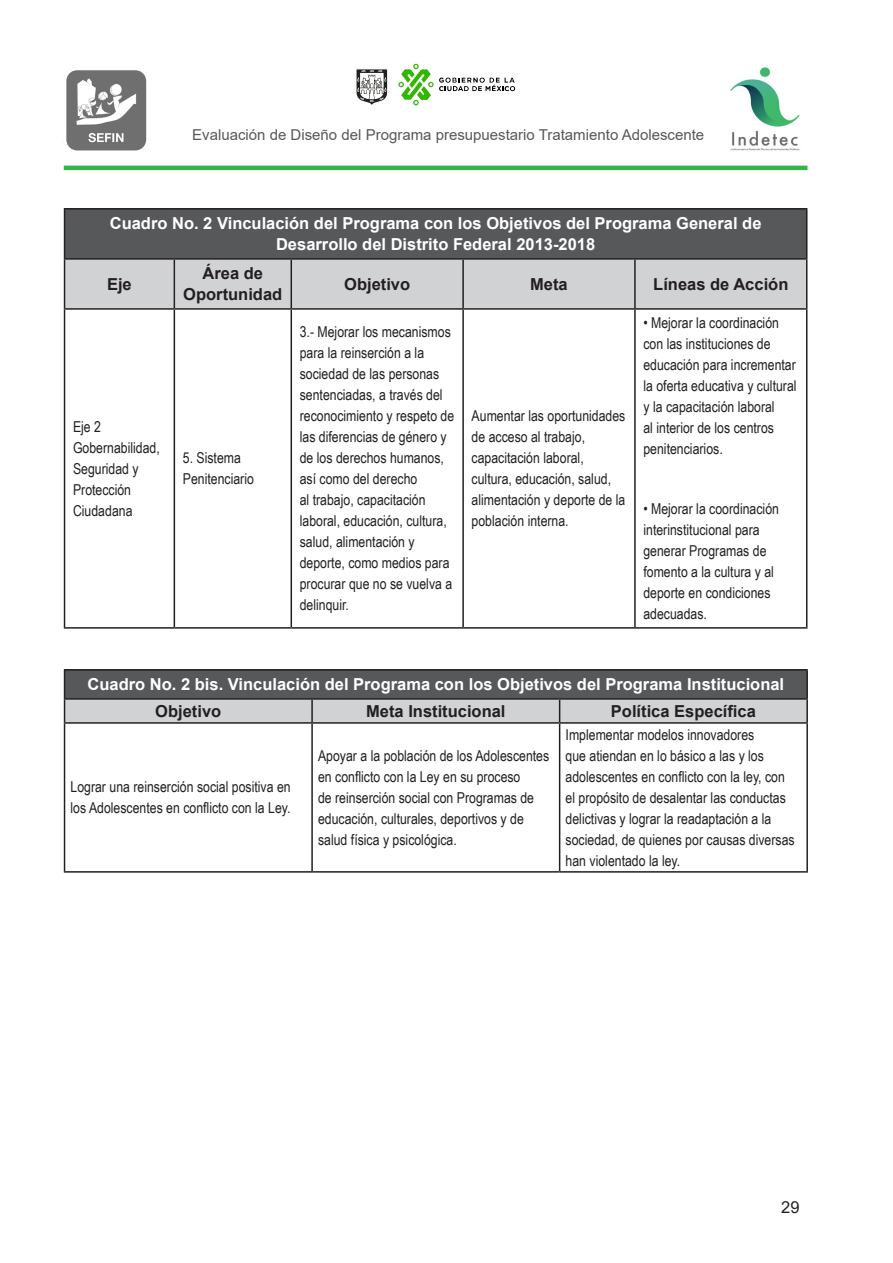
<style>
.page{position:relative;width:893px;height:1263px;background:#fff}
.page>*{position:absolute;margin:0;border:0;box-sizing:border-box;transform-origin:0 0}
.t1{font:700 16.5px/21px "Arial";color:#fff;text-align:center}
.t2{font:700 16.5px/21px "Arial";color:#231f20;text-align:center}
.t3{font:16.5px "Arial";color:#231f20}
.t4{font:15px/21px "Arial Narrow";color:#231f20}
.t5{font:15px "Arial";color:#57585a}
</style>
<div class="page">
<hr style="left:64px;top:166px;width:743px;height:4px;background:#35b44a">
<img style="left:66px;top:70px;width:81px;height:81px">
<svg style="left:398px;top:64px;width:117px;height:41px"></svg>
<svg style="left:357px;top:69px;width:30px;height:36px"></svg>
<img style="left:730px;top:67px;width:70px;height:84px">
<div style="left:65px;top:209px;width:742px;height:50px;background:#57585a"></div>
<div style="left:65px;top:260px;width:741px;height:48px;background:#d1d2d4"></div>
<hr style="left:64px;top:208px;width:110px;height:2px;background:#231f20">
<hr style="left:64px;top:210px;width:1px;height:48px;background:#231f20">
<hr style="left:174px;top:208px;width:117px;height:2px;background:#231f20">
<hr style="left:291px;top:208px;width:172px;height:2px;background:#231f20">
<hr style="left:463px;top:208px;width:172px;height:2px;background:#231f20">
<hr style="left:635px;top:208px;width:172px;height:2px;background:#231f20">
<hr style="left:806px;top:210px;width:1px;height:48px;background:#231f20">
<hr style="left:64px;top:258px;width:110px;height:2px;background:#231f20">
<hr style="left:64px;top:260px;width:1px;height:48px;background:#231f20">
<hr style="left:174px;top:258px;width:117px;height:2px;background:#231f20">
<hr style="left:174px;top:260px;width:1px;height:48px;background:#231f20">
<hr style="left:291px;top:258px;width:172px;height:2px;background:#231f20">
<hr style="left:291px;top:260px;width:1px;height:48px;background:#231f20">
<hr style="left:463px;top:258px;width:172px;height:2px;background:#231f20">
<hr style="left:462px;top:260px;width:2px;height:48px;background:#231f20">
<hr style="left:635px;top:258px;width:172px;height:2px;background:#231f20">
<hr style="left:634px;top:260px;width:2px;height:48px;background:#231f20">
<hr style="left:806px;top:260px;width:1px;height:48px;background:#231f20">
<hr style="left:64px;top:308px;width:110px;height:2px;background:#231f20">
<hr style="left:64px;top:310px;width:1px;height:317px;background:#231f20">
<hr style="left:174px;top:308px;width:117px;height:2px;background:#231f20">
<hr style="left:174px;top:310px;width:1px;height:317px;background:#231f20">
<hr style="left:291px;top:308px;width:172px;height:2px;background:#231f20">
<hr style="left:291px;top:310px;width:1px;height:317px;background:#231f20">
<hr style="left:463px;top:308px;width:172px;height:2px;background:#231f20">
<hr style="left:462px;top:310px;width:2px;height:317px;background:#231f20">
<hr style="left:635px;top:308px;width:172px;height:2px;background:#231f20">
<hr style="left:634px;top:310px;width:2px;height:317px;background:#231f20">
<hr style="left:806px;top:310px;width:1px;height:317px;background:#231f20">
<hr style="left:64px;top:627px;width:110px;height:2px;background:#231f20">
<hr style="left:174px;top:627px;width:117px;height:2px;background:#231f20">
<hr style="left:291px;top:627px;width:172px;height:2px;background:#231f20">
<hr style="left:463px;top:627px;width:172px;height:2px;background:#231f20">
<hr style="left:635px;top:627px;width:172px;height:2px;background:#231f20">
<hr style="left:64px;top:724px;width:1px;height:147px;background:#231f20">
<hr style="left:311px;top:724px;width:2px;height:147px;background:#231f20">
<hr style="left:559px;top:724px;width:1px;height:147px;background:#231f20">
<hr style="left:806px;top:724px;width:2px;height:147px;background:#231f20">
<hr style="left:64px;top:871px;width:248px;height:2px;background:#231f20">
<hr style="left:312px;top:871px;width:248px;height:2px;background:#231f20">
<hr style="left:560px;top:871px;width:248px;height:2px;background:#231f20">
<hr style="left:64px;top:669px;width:248px;height:2px;background:#231f20">
<hr style="left:312px;top:669px;width:248px;height:2px;background:#231f20">
<hr style="left:560px;top:669px;width:248px;height:2px;background:#231f20">
<hr style="left:806px;top:671px;width:2px;height:27px;background:#231f20">
<hr style="left:560px;top:698px;width:248px;height:2px;background:#231f20">
<hr style="left:64px;top:722px;width:248px;height:2px;background:#231f20">
<hr style="left:312px;top:722px;width:248px;height:2px;background:#231f20">
<svg style="left:64px;top:671px;width:743px;height:52px;background:#898a8c"></svg>
<hr style="left:806px;top:700px;width:2px;height:22px;background:#231f20">
<hr style="left:560px;top:722px;width:248px;height:2px;background:#231f20">
<p class="t5" style="left:192px;top:124px;width:513px">Evaluación de Diseño del Programa presupuestario Tratamiento Adolescente</p>
<p class="t1" style="left:110px;top:213px;width:653px">Cuadro No. 2 Vinculación del Programa con los Objetivos del Programa General de<br>Desarrollo del Distrito Federal 2013-2018</p>
<p class="t2" style="left:107px;top:274px;width:26px">Eje</p>
<p class="t2" style="left:183px;top:263px;width:101px">Área de<br>Oportunidad</p>
<p class="t2" style="left:344px;top:274px;width:68px">Objetivo</p>
<p class="t2" style="left:530px;top:274px;width:39px">Meta</p>
<p class="t2" style="left:653px;top:274px;width:137px">Líneas de Acción</p>
<p class="t4" style="left:73px;top:415px;width:88px">Eje 2<br>Gobernabilidad,<br>Seguridad y<br>Protección<br>Ciudadana</p>
<p class="t4" style="left:183px;top:447px;width:73px">5. Sistema<br>Penitenciario</p>
<p class="t4" style="left:300px;top:321px;width:156px">3.- Mejorar los mecanismos para la reinserción a la sociedad de las personas sentenciadas, a través del reconocimiento y respeto de las diferencias de género y de los derechos humanos, así como del derecho<br>al trabajo, capacitación laboral, educación, cultura, salud, alimentación y deporte, como medios para procurar que no se vuelva a delinquir.</p>
<p class="t4" style="left:472px;top:405px;width:155px">Aumentar las oportunidades de acceso al trabajo, capacitación laboral, cultura, educación, salud, alimentación y deporte de la población interna.</p>
<p class="t4" style="left:643px;top:312px;width:155px">• Mejorar la coordinación con las instituciones de educación para incrementar la oferta educativa y cultural y la capacitación laboral<br>al interior de los centros penitenciarios.</p>
<p class="t4" style="left:643px;top:498px;width:137px">• Mejorar la coordinación interinstitucional para generar Programas de fomento a la cultura y al deporte en condiciones adecuadas.</p>
<p class="t1" style="left:88px;top:674px;width:698px">Cuadro No. 2 bis. Vinculación del Programa con los Objetivos del Programa Institucional</p>
<p class="t2" style="left:155px;top:701px;width:68px">Objetivo</p>
<p class="t2" style="left:366px;top:701px;width:141px">Meta Institucional</p>
<p class="t2" style="left:611px;top:701px;width:146px">Política Específica</p>
<p class="t4" style="left:71px;top:776px;width:222px">Lograr una reinserción social positiva en los Adolescentes en conflicto con la Ley.</p>
<p class="t4" style="left:318px;top:744px;width:233px">Apoyar a la población de los Adolescentes en conflicto con la Ley en su proceso<br>de reinserción social con Programas de educación, culturales, deportivos y de salud física y psicológica.</p>
<p class="t4" style="left:566px;top:723px;width:231px">Implementar modelos innovadores<br>que atiendan en lo básico a las y los adolescentes en conflicto con la ley, con el propósito de desalentar las conductas delictivas y lograr la readaptación a la sociedad, de quienes por causas diversas han violentado la ley.</p>
<p class="t3" style="left:781px;top:1195px;width:20px">29</p>
</div>
